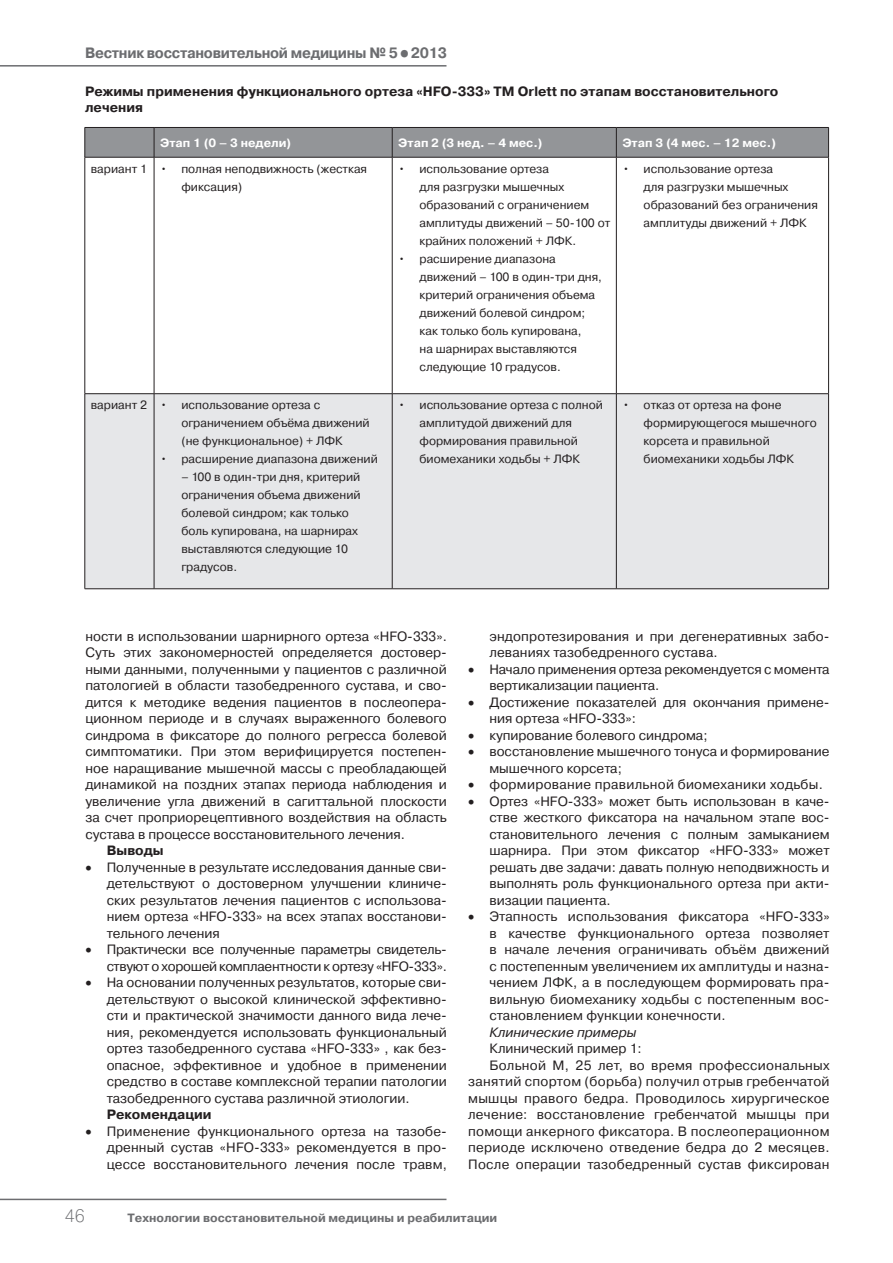
<style>
.page{position:relative;width:893px;height:1263px;background:#fff}
.page>*{position:absolute;margin:0;border:0;box-sizing:border-box;transform-origin:0 0}
.t1{font:18px "Pragmatica Light C";color:#6c6d70}
.t2{font:700 15px "Pragmatica C";letter-spacing:-.02em;color:#6c6d70;scale:.95 1}
.t3{font:13.5px/16.5px "Pragmatica C";color:#231f20;text-align:justify}
.t4{font:13.5px "Pragmatica C";letter-spacing:.02em;color:#231f20}
.t5{font:700 13.5px/16.2px "Pragmatica C";color:#231f20}
.t6{font:13.5px/16.5px "Pragmatica C";letter-spacing:-.02em;color:#231f20;text-align:right}
.t7{font:italic 13.5px "Pragmatica C";color:#231f20}
.t8{font:12px/18px "Pragmatica C";color:#231f20}
.t9{font:700 12px "Pragmatica C";color:#fff}
.t10{font:700 12px "Pragmatica C";color:#6c6d70}
.s1{font-size:21px}
</style>
<div class="page">
<hr style="left:0;top:65px;width:446px;height:2px;background:#6c6d70">
<hr style="left:0;top:1199px;width:446px;height:1px;background:#6c6d70">
<div style="left:86px;top:394px;width:742px;height:194px;background:#e6e7e9"></div>
<hr style="left:85px;top:393px;width:69px;height:1px;background:#231f20">
<hr style="left:392px;top:393px;width:224px;height:1px;background:#231f20">
<hr style="left:616px;top:393px;width:213px;height:1px;background:#231f20">
<hr style="left:85px;top:394px;width:1px;height:195px;background:#231f20">
<hr style="left:616px;top:394px;width:1px;height:195px;background:#231f20">
<hr style="left:828px;top:394px;width:1px;height:195px;background:#231f20">
<svg style="left:85px;top:127px;width:744px;height:30px;background:#8d8f92"></svg>
<hr style="left:85px;top:588px;width:69px;height:1px;background:#231f20">
<hr style="left:392px;top:588px;width:224px;height:1px;background:#231f20">
<hr style="left:616px;top:588px;width:213px;height:1px;background:#231f20">
<hr style="left:85px;top:157px;width:69px;height:1px;background:#231f20">
<hr style="left:154px;top:157px;width:238px;height:1px;background:#231f20">
<hr style="left:392px;top:157px;width:224px;height:1px;background:#231f20">
<hr style="left:616px;top:157px;width:213px;height:1px;background:#231f20">
<hr style="left:154px;top:393px;width:238px;height:1px;background:#231f20">
<hr style="left:154px;top:394px;width:1px;height:195px;background:#231f20">
<hr style="left:392px;top:394px;width:1px;height:195px;background:#231f20">
<hr style="left:154px;top:588px;width:238px;height:1px;background:#231f20">
<hr style="left:85px;top:157px;width:1px;height:236px;background:#231f20">
<hr style="left:154px;top:157px;width:1px;height:236px;background:#231f20">
<hr style="left:392px;top:157px;width:1px;height:236px;background:#231f20">
<hr style="left:616px;top:157px;width:1px;height:236px;background:#231f20">
<hr style="left:828px;top:157px;width:1px;height:236px;background:#231f20">
<p class="t2" style="left:85px;top:45px;width:383px">Вестник восстановительной медицины № 5<span class="s1">•</span>2013</p>
<p class="t5" style="left:85px;top:83px;width:695px">Режимы применения функционального ортеза «HFO-333» ТМ Orlett по этапам восстановительного лечения</p>
<p class="t9" style="left:160px;top:136px;width:133px">Этап 1 (0 – 3 недели)</p>
<p class="t9" style="left:398px;top:136px;width:146px">Этап 2 (3 нед. – 4 мес.)</p>
<p class="t9" style="left:622px;top:136px;width:155px">Этап 3 (4 мес. – 12 мес.)</p>
<p class="t8" style="left:181px;top:159px;width:187px;text-indent:-91px">вариант 1 • полная неподвижность (жесткая фиксация)</p>
<p class="t8" style="left:419px;top:159px;width:192px;text-indent:-21px">• использование ортеза<br>для разгрузки мышечных образований с ограничением амплитуды движений – 50-100 от крайних положений + ЛФК.</p>
<p class="t8" style="left:419px;top:249px;width:184px;text-indent:-21px">• расширение диапазона движений – 100 в один-три дня, критерий ограничения объема движений болевой синдром; как только боль купирована,<br>на шарнирах выставляются следующие 10 градусов.</p>
<p class="t8" style="left:644px;top:159px;width:176px;text-indent:-21px">• использование ортеза<br>для разгрузки мышечных образований без ограничения амплитуды движений + ЛФК</p>
<p class="t8" style="left:181px;top:396px;width:190px;text-indent:-91px">вариант 2 • использование ортеза с ограничением объёма движений (не функциональное) + ЛФК</p>
<p class="t8" style="left:160px;top:450px;width:219px">• расширение диапазона движений</p>
<p class="t8" style="left:181px;top:468px;width:181px">– 100 в один-три дня, критерий ограничения объема движений болевой синдром; как только боль купирована, на шарнирах выставляются следующие 10 градусов.</p>
<p class="t8" style="left:419px;top:396px;width:185px;text-indent:-21px">• использование ортеза с полной амплитудой движений для формирования правильной биомеханики ходьбы + ЛФК</p>
<p class="t8" style="left:644px;top:396px;width:175px;text-indent:-21px">• отказ от ортеза на фоне формирующегося мышечного корсета и правильной биомеханики ходьбы ЛФК</p>
<p class="t3" style="left:85px;top:628px;width:363px">ности в использовании шарнирного ортеза «HFO-333».<br>Суть этих закономерностей определяется достовер&shy;ными данными, полученными у пациентов с различной патологией в области тазобедренного сустава, и сво&shy;дится к методике ведения пациентов в послеопера&shy;ционном периоде и в случаях выраженного болевого синдрома в фиксаторе до полного регресса болевой симптоматики. При этом верифицируется постепен&shy;ное наращивание мышечной массы с преобладающей динамикой на поздних этапах периода наблюдения и увеличение угла движений в сагиттальной плоскости за счет проприорецептивного воздействия на область сустава в процессе восстановительного лечения.</p>
<p class="t5" style="left:107px;top:843px;width:58px">Выводы</p>
<p class="t3" style="left:107px;top:859px;width:342px;text-indent:-21px">• Полученные в результате исследования данные сви&shy;детельствуют о достоверном улучшении клиниче&shy;ских результатов лечения пациентов с использова&shy;нием ортеза «HFO-333» на всех этапах восстанови&shy;тельного лечения</p>
<p class="t6" style="left:85px;top:941px;width:363px">• Практически все полученные параметры свидетель&shy;ствуют о хорошей комплаентности к ортезу «HFO-333».</p>
<p class="t3" style="left:107px;top:974px;width:342px;text-indent:-21px">• На основании полученных результатов, которые сви&shy;детельствуют о высокой клинической эффективно&shy;сти и практической значимости данного вида лече&shy;ния, рекомендуется использовать функциональный ортез тазобедренного сустава «HFO-333» , как без&shy;опасное, эффективное и удобное в применении средство в составе комплексной терапии патологии тазобедренного сустава различной этиологии.</p>
<p class="t5" style="left:107px;top:1107px;width:106px">Рекомендации</p>
<p class="t3" style="left:107px;top:1123px;width:342px;text-indent:-21px">• Применение функционального ортеза на тазобе&shy;дренный сустав «HFO-333» рекомендуется в про&shy;цессе восстановительного лечения после травм,</p>
<p class="t3" style="left:489px;top:628px;width:342px">эндопротезирования и при дегенеративных забо&shy;леваниях тазобедренного сустава.</p>
<p class="t3" style="left:489px;top:661px;width:342px;text-indent:-21px">• Начало применения ортеза рекомендуется с момента вертикализации пациента.</p>
<p class="t3" style="left:489px;top:694px;width:342px;text-indent:-21px">• Достижение показателей для окончания примене&shy;ния ортеза «HFO-333»:</p>
<p class="t3" style="left:468px;top:727px;width:241px">• купирование болевого синдрома;</p>
<p class="t3" style="left:489px;top:743px;width:342px;text-indent:-21px">• восстановление мышечного тонуса и формирование мышечного корсета;</p>
<p class="t4" style="left:468px;top:777px;width:356px">• формирование правильной биомеханики ходьбы.</p>
<p class="t3" style="left:489px;top:793px;width:342px;text-indent:-21px">• Ортез «HFO-333» может быть использован в каче&shy;стве жесткого фиксатора на начальном этапе вос&shy;становительного лечения с полным замыканием шарнира. При этом фиксатор «HFO-333» может решать две задачи: давать полную неподвижность и выполнять роль функционального ортеза при акти&shy;визации пациента.</p>
<p class="t3" style="left:489px;top:908px;width:342px;text-indent:-21px">• Этапность использования фиксатора «HFO-333» в качестве функционального ортеза позволяет в начале лечения ограничивать объём движений с постепенным увеличением их амплитуды и назна&shy;чением ЛФК, а в последующем формировать пра&shy;вильную биомеханику ходьбы с постепенным вос&shy;становлением функции конечности.</p>
<p class="t7" style="left:489px;top:1024px;width:149px">Клинические примеры</p>
<p class="t3" style="left:489px;top:1040px;width:154px">Клинический пример 1:</p>
<p class="t4" style="left:489px;top:1057px;width:342px">Больной М, 25 лет, во время профессиональных</p>
<p class="t4" style="left:468px;top:1074px;width:363px">занятий спортом (борьба) получил отрыв гребенчатой</p>
<p class="t4" style="left:468px;top:1090px;width:363px">мышцы правого бедра. Проводилось хирургическое</p>
<p class="t4" style="left:468px;top:1107px;width:363px">лечение: восстановление гребенчатой мышцы при</p>
<p class="t4" style="left:468px;top:1123px;width:363px">помощи анкерного фиксатора. В послеоперационном</p>
<p class="t4" style="left:468px;top:1140px;width:363px">периоде исключено отведение бедра до 2 месяцев.</p>
<p class="t4" style="left:468px;top:1156px;width:363px">После операции тазобедренный сустав фиксирован</p>
<h1 class="t1" style="left:65px;top:1206px;width:22px">46</h1>
<p class="t10" style="left:128px;top:1211px;width:371px">Технологии восстановительной медицины и реабилитации</p>
</div>
